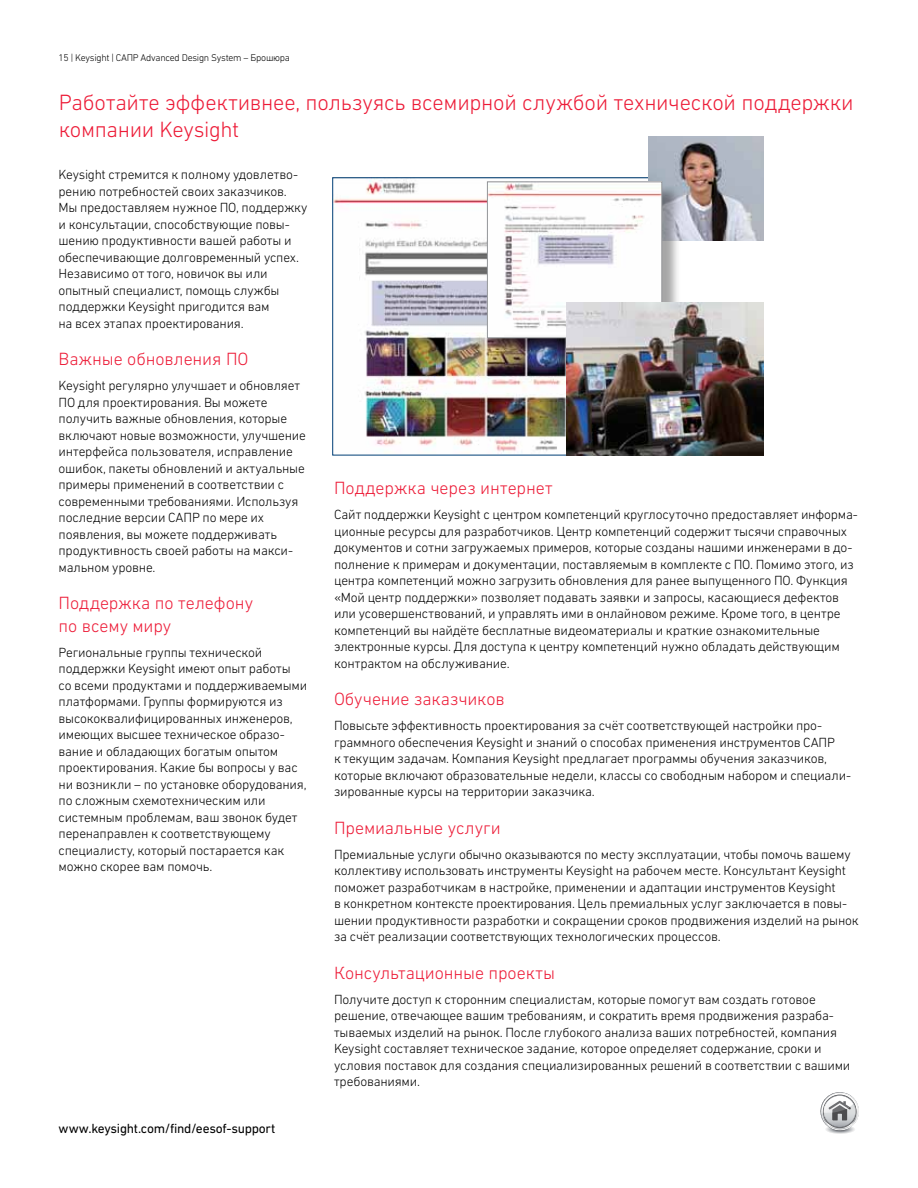
<style>
.page{position:relative;width:918px;height:1188px;background:#fff}
.page>*{position:absolute;margin:0;border:0;box-sizing:border-box;transform-origin:0 0}
.t1{font:300 22.5px/27px "DIN Next CYR";letter-spacing:-.01em;color:#ed1b37}
.t2{font:300 18px/22.5px "DIN Next CYR";letter-spacing:-.005em;color:#ed1b37}
.t3{font:300 13.5px/16.5px "DIN Next CYR";letter-spacing:-.015em;color:#000}
.t4{font:13.5px "DIN Next CYR";letter-spacing:-.02em;color:#000}
.t5{font:300 9.9px "DIN Next CYR";letter-spacing:-.025em;color:#000}
</style>
<div class="page">
<svg style="left:820px;top:1092px;width:39px;height:42px"></svg>
<img style="left:335px;top:180px;width:313px;height:273px">
<img style="left:649px;top:136px;width:115px;height:105px">
<div style="left:489px;top:184px;width:192px;height:173px;background:#000;opacity:.35"></div>
<img style="left:489px;top:184px;width:171px;height:152px">
<div style="left:487px;top:182px;width:175px;height:156px;border:1px solid #939598"></div>
<img style="left:567px;top:302px;width:197px;height:153px">
<p class="t5" style="left:59px;top:52px;width:233px">15 | Keysight | САПР Advanced Design System – Брошюра</p>
<h1 class="t1" style="left:59px;top:89px;width:797px">Работайте эффективнее, пользуясь всемирной службой технической поддержки компании Keysight</h1>
<p class="t3" style="left:59px;top:166px;width:251px">Keysight стремится к полному удовлетво&shy;рению потребностей своих заказчиков.<br>Мы предоставляем нужное ПО, поддержку и консультации, способствующие повы&shy;шению продуктивности вашей работы и обеспечивающие долговременный успех.<br>Независимо от того, новичок вы или опытный специалист, помощь службы поддержки Keysight пригодится вам<br>на всех этапах проектирования.</p>
<h2 class="t2" style="left:59px;top:348px;width:191px">Важные обновления ПО</h2>
<p class="t3" style="left:59px;top:377px;width:249px">Keysight регулярно улучшает и обновляет ПО для проектирования. Вы можете получить важные обновления, которые включают новые возможности, улучшение интерфейса пользователя, исправление ошибок, пакеты обновлений и актуальные примеры применений в соответствии с современными требованиями. Используя последние версии САПР по мере их появления, вы можете поддерживать продуктивность своей работы на макси&shy;мальном уровне.</p>
<h2 class="t2" style="left:59px;top:592px;width:196px">Поддержка по телефону по всему миру</h2>
<p class="t3" style="left:59px;top:644px;width:250px">Региональные группы технической поддержки Keysight имеют опыт работы<br>со всеми продуктами и поддерживаемыми платформами. Группы формируются из высококвалифицированных инженеров, имеющих высшее техническое образо&shy;вание и обладающих богатым опытом проектирования. Какие бы вопросы у вас ни возникли – по установке оборудования, по сложным схемотехническим или системным проблемам, ваш звонок будет перенаправлен к соответствующему специалисту, который постарается как можно скорее вам помочь.</p>
<h2 class="t2" style="left:334px;top:477px;width:220px">Поддержка через интернет</h2>
<p class="t3" style="left:334px;top:506px;width:525px">Сайт поддержки Keysight с центром компетенций круглосуточно предоставляет информа&shy;ционные ресурсы для разработчиков. Центр компетенций содержит тысячи справочных документов и сотни загружаемых примеров, которые созданы нашими инженерами в до&shy;полнение к примерам и документации, поставляемым в комплекте с ПО. Помимо этого, из центра компетенций можно загрузить обновления для ранее выпущенного ПО. Функция «Мой центр поддержки» позволяет подавать заявки и запросы, касающиеся дефектов или усовершенствований, и управлять ими в онлайновом режиме. Кроме того, в центре компетенций вы найдёте бесплатные видеоматериалы и краткие ознакомительные электронные курсы. Для доступа к центру компетенций нужно обладать действующим контрактом на обслуживание.</p>
<h2 class="t2" style="left:334px;top:688px;width:172px">Обучение заказчиков</h2>
<p class="t3" style="left:334px;top:717px;width:519px">Повысьте эффективность проектирования за счёт соответствующей настройки про&shy;граммного обеспечения Keysight и знаний о способах применения инструментов САПР<br>к текущим задачам. Компания Keysight предлагает программы обучения заказчиков, которые включают образовательные недели, классы со свободным набором и специали&shy;зированные курсы на территории заказчика.</p>
<h2 class="t2" style="left:334px;top:816px;width:168px">Премиальные услуги</h2>
<p class="t3" style="left:334px;top:846px;width:526px">Премиальные услуги обычно оказываются по месту эксплуатации, чтобы помочь вашему коллективу использовать инструменты Keysight на рабочем месте. Консультант Keysight поможет разработчикам в настройке, применении и адаптации инструментов Keysight<br>в конкретном контексте проектирования. Цель премиальных услуг заключается в повы&shy;шении продуктивности разработки и сокращении сроков продвижения изделий на рынок за счёт реализации соответствующих технологических процессов.</p>
<h2 class="t2" style="left:334px;top:961px;width:223px">Консультационные проекты</h2>
<p class="t3" style="left:334px;top:991px;width:518px">Получите доступ к сторонним специалистам, которые помогут вам создать готовое решение, отвечающее вашим требованиям, и сократить время продвижения разраба&shy;тываемых изделий на рынок. После глубокого анализа ваших потребностей, компания Keysight составляет техническое задание, которое определяет содержание, сроки и условия поставок для создания специализированных решений в соответствии с вашими требованиями.</p>
<p class="t4" style="left:59px;top:1121px;width:219px">www.keysight.com/find/eesof-support</p>
</div>
